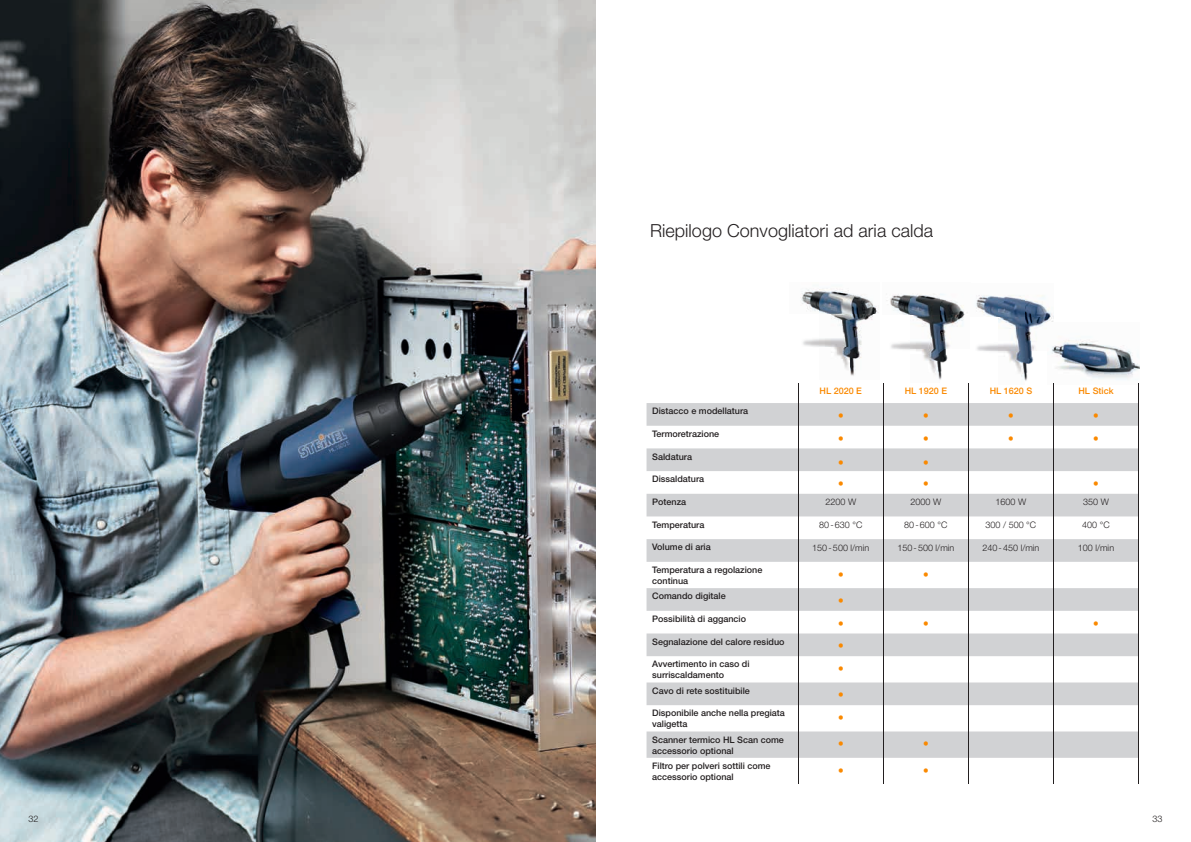
<style>
.page{position:relative;width:1191px;height:842px;background:#fff}
.page>*{position:absolute;margin:0;border:0;box-sizing:border-box;transform-origin:0 0}
.t1{font:300 18px "Helvetica Neue";color:#231f20}
.t2{font:16px "Minion Pro";color:#fa8900}
.t3{font:500 9px/10.8px "Helvetica Neue";color:#231f20}
.t4{font:300 9px "Helvetica Neue";color:#231f20}
.t5{font:500 9px "Helvetica Neue";color:#fa8900}
</style>
<div class="page">
<img style="left:0;top:0;width:595px;height:842px">
<img style="left:800px;top:288px;width:168px;height:28px">
<img style="left:800px;top:315px;width:80px;height:61px">
<img style="left:891px;top:316px;width:73px;height:33px">
<img style="left:900px;top:349px;width:48px;height:31px">
<img style="left:880px;top:288px;width:2px;height:28px">
<img style="left:976px;top:295px;width:77px;height:86px">
<img style="left:1047px;top:323px;width:93px;height:58px">
<svg style="left:646px;top:403px;width:492px;height:355px;fill:#d7d8da"></svg>
<svg style="left:798px;top:383px;width:1px;height:401px"></svg>
<svg style="left:883px;top:383px;width:1px;height:401px"></svg>
<svg style="left:968px;top:383px;width:1px;height:401px"></svg>
<svg style="left:1053px;top:383px;width:1px;height:401px"></svg>
<svg style="left:1138px;top:383px;width:1px;height:401px"></svg>
<h1 class="t1" style="left:650px;top:219px;width:285px">Riepilogo Convogliatori ad aria calda</h1>
<p class="t5" style="left:819px;top:386px;width:44px">HL 2020 E</p>
<p class="t5" style="left:904px;top:386px;width:44px">HL 1920 E</p>
<p class="t5" style="left:989px;top:386px;width:44px">HL 1620 S</p>
<p class="t5" style="left:1078px;top:386px;width:37px">HL Stick</p>
<p class="t3" style="left:652px;top:406px;width:98px">Distacco e modellatura</p>
<h2 class="t2" style="left:837px;top:403px;width:8px">•</h2>
<h2 class="t2" style="left:922px;top:403px;width:8px">•</h2>
<h2 class="t2" style="left:1007px;top:403px;width:8px">•</h2>
<h2 class="t2" style="left:1092px;top:403px;width:8px">•</h2>
<p class="t3" style="left:652px;top:428px;width:69px">Termoretrazione</p>
<h2 class="t2" style="left:837px;top:426px;width:8px">•</h2>
<h2 class="t2" style="left:922px;top:426px;width:8px">•</h2>
<h2 class="t2" style="left:1007px;top:426px;width:8px">•</h2>
<h2 class="t2" style="left:1092px;top:426px;width:8px">•</h2>
<p class="t3" style="left:652px;top:451px;width:41px">Saldatura</p>
<h2 class="t2" style="left:837px;top:450px;width:8px">•</h2>
<h2 class="t2" style="left:922px;top:450px;width:8px">•</h2>
<p class="t3" style="left:652px;top:474px;width:54px">Dissaldatura</p>
<h2 class="t2" style="left:837px;top:471px;width:8px">•</h2>
<h2 class="t2" style="left:922px;top:471px;width:8px">•</h2>
<h2 class="t2" style="left:1092px;top:471px;width:8px">•</h2>
<p class="t3" style="left:652px;top:496px;width:36px">Potenza</p>
<p class="t4" style="left:825px;top:496px;width:32px">2200 W</p>
<p class="t4" style="left:910px;top:496px;width:32px">2000 W</p>
<p class="t4" style="left:995px;top:496px;width:32px">1600 W</p>
<p class="t4" style="left:1083px;top:496px;width:27px">350 W</p>
<p class="t3" style="left:652px;top:519px;width:54px">Temperatura</p>
<p class="t4" style="left:819px;top:519px;width:45px">80 - 630 °C</p>
<p class="t4" style="left:904px;top:519px;width:45px">80 - 600 °C</p>
<p class="t4" style="left:985px;top:519px;width:52px">300 / 500 °C</p>
<p class="t4" style="left:1082px;top:519px;width:29px">400 °C</p>
<p class="t3" style="left:652px;top:542px;width:60px">Volume di aria</p>
<p class="t4" style="left:812px;top:542px;width:59px">150 - 500 l/min</p>
<p class="t4" style="left:897px;top:542px;width:59px">150 - 500 l/min</p>
<p class="t4" style="left:982px;top:542px;width:59px">240 - 450 l/min</p>
<p class="t4" style="left:1077px;top:542px;width:38px">100 l/min</p>
<p class="t3" style="left:652px;top:564px;width:112px">Temperatura a regolazione continua</p>
<h2 class="t2" style="left:837px;top:562px;width:8px">•</h2>
<h2 class="t2" style="left:922px;top:562px;width:8px">•</h2>
<p class="t3" style="left:652px;top:591px;width:75px">Comando digitale</p>
<h2 class="t2" style="left:837px;top:588px;width:8px">•</h2>
<p class="t3" style="left:652px;top:613px;width:95px">Possibilità di aggancio</p>
<h2 class="t2" style="left:837px;top:611px;width:8px">•</h2>
<h2 class="t2" style="left:922px;top:611px;width:8px">•</h2>
<h2 class="t2" style="left:1092px;top:611px;width:8px">•</h2>
<p class="t3" style="left:652px;top:636px;width:134px">Segnalazione del calore residuo</p>
<h2 class="t2" style="left:837px;top:633px;width:8px">•</h2>
<p class="t3" style="left:652px;top:659px;width:99px">Avvertimento in caso di surriscaldamento</p>
<h2 class="t2" style="left:837px;top:656px;width:8px">•</h2>
<p class="t3" style="left:652px;top:685px;width:99px">Cavo di rete sostituibile</p>
<h2 class="t2" style="left:837px;top:682px;width:8px">•</h2>
<p class="t3" style="left:652px;top:708px;width:134px">Disponibile anche nella pregiata valigetta</p>
<h2 class="t2" style="left:837px;top:705px;width:8px">•</h2>
<p class="t3" style="left:652px;top:734px;width:133px">Scanner termico HL Scan come accessorio optional</p>
<h2 class="t2" style="left:837px;top:731px;width:8px">•</h2>
<h2 class="t2" style="left:922px;top:731px;width:8px">•</h2>
<p class="t3" style="left:652px;top:760px;width:120px">Filtro per polveri sottili come accessorio optional</p>
<h2 class="t2" style="left:837px;top:758px;width:8px">•</h2>
<h2 class="t2" style="left:922px;top:758px;width:8px">•</h2>
<p class="t4" style="left:28px;top:813px;width:12px">32</p>
<p class="t4" style="left:1152px;top:813px;width:12px">33</p>
</div>
